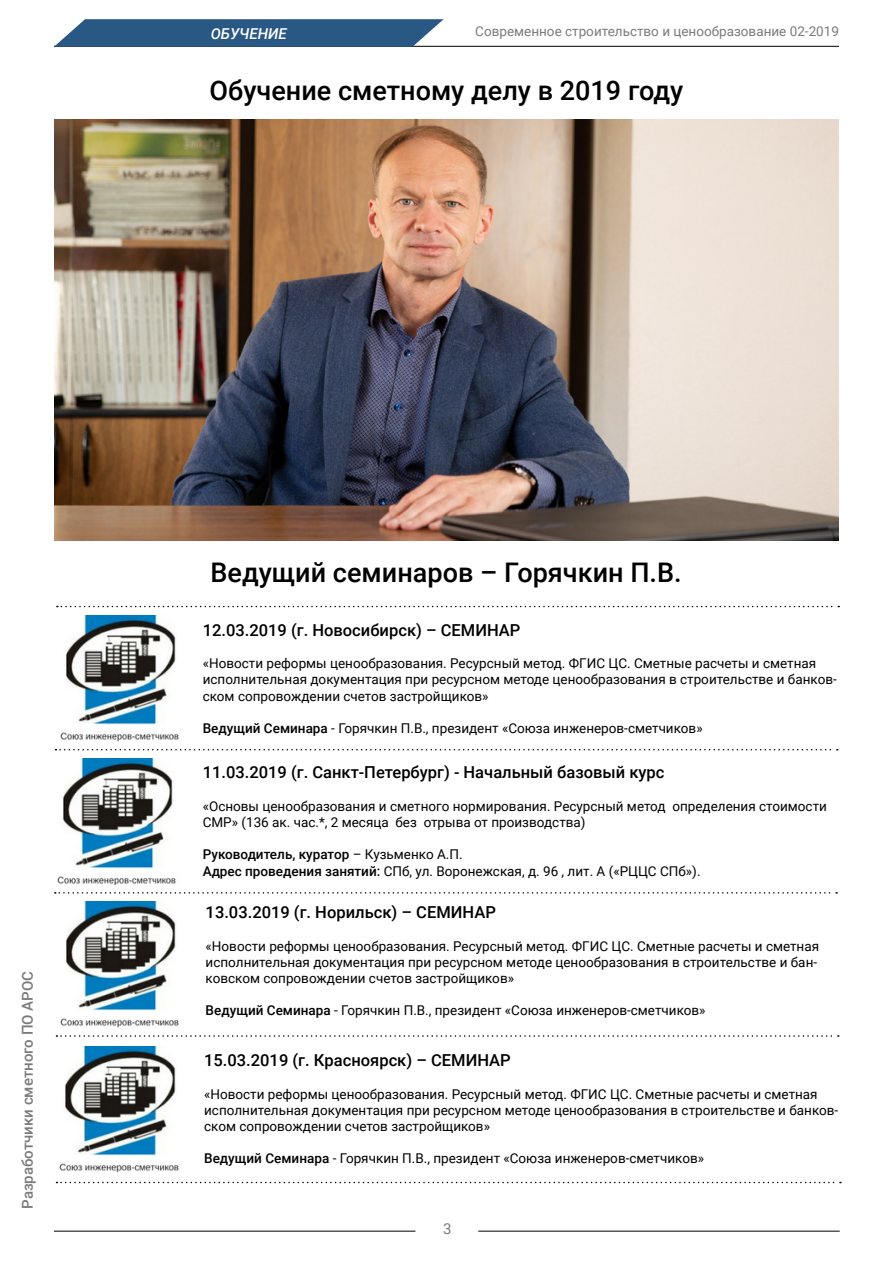
<style>
.page{position:relative;width:893px;height:1263px;background:#fff}
.page>*{position:absolute;margin:0;border:0;box-sizing:border-box;transform-origin:0 0}
.t1{font:500 27px "Roboto";color:#000}
.t2{font:500 16.5px "Roboto";color:#000}
.t3{font:500 15px "Roboto";color:#7c7b7b}
.t4{font:italic 500 15px "Roboto";color:#fff}
.t5{font:15px "Roboto";color:#7c7b7b}
.t6{font:13.5px/16.2px "Roboto";color:#000}
.t7{font:13.5px "Roboto";color:#7c7b7b}
.s1{font-weight:500}
</style>
<div class="page">
<hr style="left:54px;top:46px;width:785px;height:1px;background:#000">
<hr style="left:54px;top:1231px;width:361px;height:1px;background:#000">
<hr style="left:478px;top:1231px;width:362px;height:1px;background:#000">
<svg style="left:54px;top:19px;width:390px;height:28px;background:#3b658e"></svg>
<img style="left:55px;top:119px;width:783px;height:421px">
<svg style="left:57px;top:606px;width:782px;height:1px"></svg>
<img style="left:60px;top:616px;width:119px;height:126px">
<img style="left:57px;top:759px;width:119px;height:125px">
<svg style="left:55px;top:749px;width:783px;height:1px"></svg>
<svg style="left:55px;top:892px;width:782px;height:2px"></svg>
<svg style="left:56px;top:1035px;width:783px;height:2px"></svg>
<img style="left:60px;top:901px;width:119px;height:126px">
<img style="left:59px;top:1046px;width:120px;height:126px">
<svg style="left:56px;top:1182px;width:785px;height:1px"></svg>
<p class="t4" style="left:211px;top:23px;width:77px">ОБУЧЕНИЕ</p>
<p class="t7" style="left:475px;top:21px;width:365px">Современное строительство и ценообразование 02-2019</p>
<h1 class="t1" style="left:210px;top:71px;width:475px">Обучение сметному делу в 2019 году</h1>
<p class="t3" style="left:17px;top:1209px;width:240px;rotate:-90deg">Разработчики сметного ПО АРОС</p>
<h1 class="t1" style="left:210px;top:553px;width:473px">Ведущий семинаров – Горячкин П.В.</h1>
<p class="t2" style="left:203px;top:618px;width:319px">12.03.2019 (г. Новосибирск) – СЕМИНАР</p>
<p class="t6" style="left:203px;top:655px;width:636px">«Новости реформы ценообразования. Ресурсный метод. ФГИС ЦС. Сметные расчеты и сметная исполнительная документация при ресурсном методе ценообразования в строительстве и банков&shy;ском сопровождении счетов застройщиков»</p>
<p class="t6" style="left:203px;top:720px;width:501px"><span class="s1">Ведущий Семинара</span> - Горячкин П.В., президент «Союза инженеров-сметчиков»</p>
<p class="t2" style="left:203px;top:761px;width:463px">11.03.2019 (г. Санкт-Петербург) - Начальный базовый курс</p>
<p class="t6" style="left:203px;top:797px;width:626px">«Основы ценообразования и сметного нормирования. Ресурсный метод определения стоимости<br>СМР» (136 ак. час.*, 2 месяца без отрыва от производства)</p>
<p class="t6" style="left:203px;top:846px;width:499px"><span class="s1">Руководитель, куратор</span> – Кузьменко А.П.<br><span class="s1">Адрес проведения занятий:</span> СПб, ул. Воронежская, д. 96 , лит. А («РЦЦС СПб»).</p>
<p class="t2" style="left:206px;top:901px;width:292px">13.03.2019 (г. Норильск) – СЕМИНАР</p>
<p class="t6" style="left:206px;top:937px;width:615px">«Новости реформы ценообразования. Ресурсный метод. ФГИС ЦС. Сметные расчеты и сметная исполнительная документация при ресурсном методе ценообразования в строительстве и бан&shy;ковском сопровождении счетов застройщиков»</p>
<p class="t6" style="left:206px;top:1002px;width:501px"><span class="s1">Ведущий Семинара</span> - Горячкин П.В., президент «Союза инженеров-сметчиков»</p>
<p class="t2" style="left:204px;top:1049px;width:308px">15.03.2019 (г. Красноярск) – СЕМИНАР</p>
<p class="t6" style="left:204px;top:1085px;width:636px">«Новости реформы ценообразования. Ресурсный метод. ФГИС ЦС. Сметные расчеты и сметная исполнительная документация при ресурсном методе ценообразования в строительстве и банков&shy;ском сопровождении счетов застройщиков»</p>
<p class="t6" style="left:204px;top:1150px;width:501px"><span class="s1">Ведущий Семинара</span> - Горячкин П.В., президент «Союза инженеров-сметчиков»</p>
<p class="t5" style="left:443px;top:1218px;width:10px">3</p>
</div>
